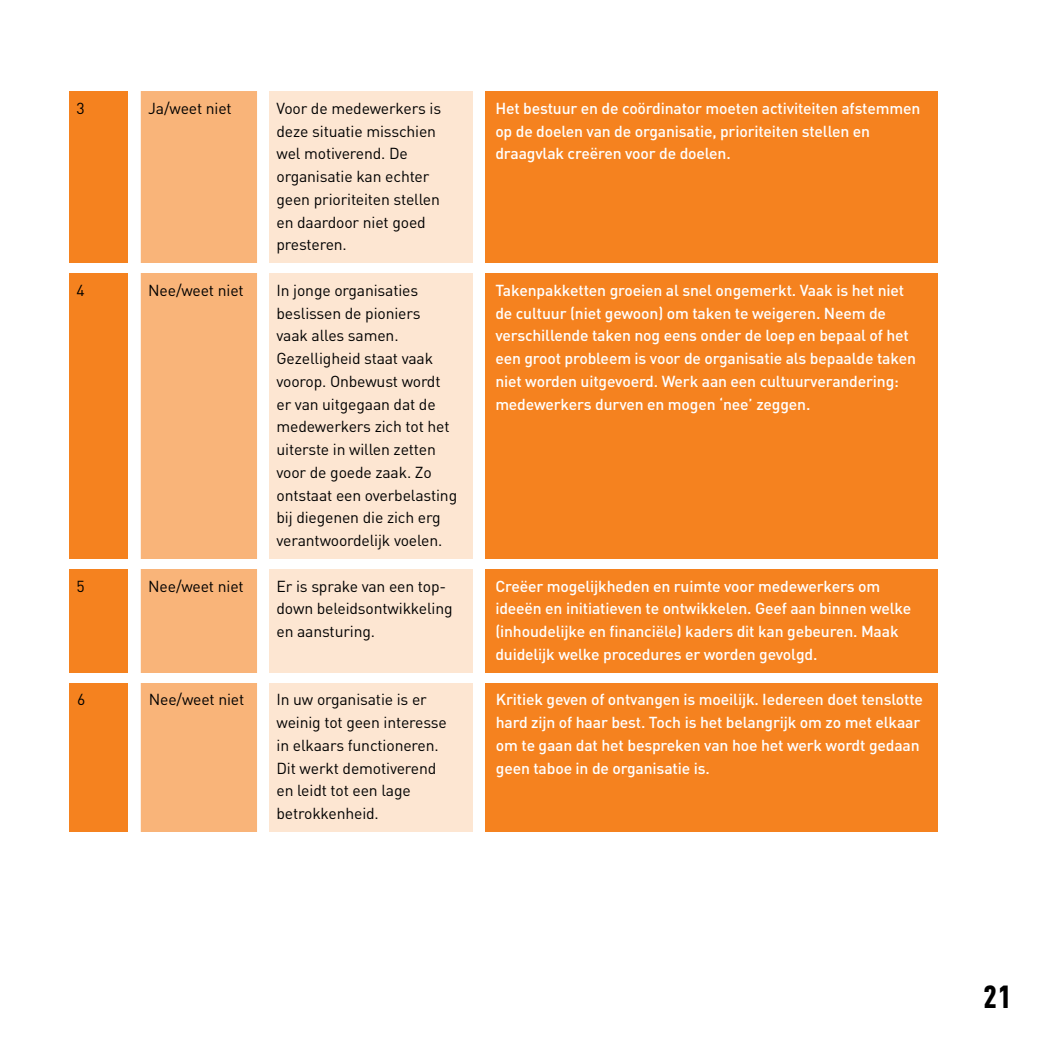
<style>
.page{position:relative;width:1042px;height:1042px;background:#fff}
.page>*{position:absolute;margin:0;border:0;box-sizing:border-box;transform-origin:0 0}
.t1{font:900 31.5px "DIN Cond";color:#000}
.t2{font:500 15.75px/22.8px "DIN";letter-spacing:-.01em;color:#fff}
.t3{font:15.75px/22.8px "DIN";letter-spacing:-.01em;color:#000}
</style>
<div class="page">
<div style="left:69px;top:91px;width:59px;height:751px;background:#f5821f"></div>
<div style="left:269px;top:91px;width:204px;height:751px;background:#fde6d2"></div>
<div style="left:141px;top:91px;width:116px;height:741px;background:#f9b479"></div>
<div style="left:485px;top:91px;width:453px;height:751px;background:#f5821f"></div>
<div style="left:53px;top:263px;width:941px;height:10px;background:#fff"></div>
<div style="left:53px;top:559px;width:941px;height:10px;background:#fff"></div>
<div style="left:53px;top:673px;width:941px;height:10px;background:#fff"></div>
<div style="left:53px;top:832px;width:941px;height:10px;background:#fff"></div>
<p class="t3" style="left:76px;top:96px;width:10px">3</p>
<p class="t3" style="left:148px;top:96px;width:85px">Ja/weet niet</p>
<p class="t3" style="left:276px;top:96px;width:166px">Voor de medewerkers is deze situatie misschien wel motiverend. De organisatie kan echter geen prioriteiten stellen en daardoor niet goed presteren.</p>
<p class="t2" style="left:495px;top:96px;width:426px">Het bestuur en de coördinator moeten activiteiten afstemmen op de doelen van de organisatie, prioriteiten stellen en draagvlak creëren voor de doelen.</p>
<p class="t3" style="left:76px;top:278px;width:10px">4</p>
<p class="t3" style="left:148px;top:278px;width:97px">Nee/weet niet</p>
<p class="t3" style="left:276px;top:278px;width:182px">In jonge organisaties beslissen de pioniers<br>vaak alles samen.<br>Gezelligheid staat vaak voorop. Onbewust wordt er van uitgegaan dat de medewerkers zich tot het uiterste in willen zetten voor de goede zaak. Zo ontstaat een overbelasting bij diegenen die zich erg verantwoordelijk voelen.</p>
<p class="t2" style="left:495px;top:278px;width:422px">Takenpakketten groeien al snel ongemerkt. Vaak is het niet de cultuur (niet gewoon) om taken te weigeren. Neem de verschillende taken nog eens onder de loep en bepaal of het een groot probleem is voor de organisatie als bepaalde taken niet worden uitgevoerd. Werk aan een cultuurverandering: medewerkers durven en mogen ‘nee’ zeggen.</p>
<p class="t3" style="left:76px;top:574px;width:10px">5</p>
<p class="t3" style="left:148px;top:574px;width:97px">Nee/weet niet</p>
<p class="t3" style="left:276px;top:574px;width:178px">Er is sprake van een top&shy;down beleidsontwikkeling en aansturing.</p>
<p class="t2" style="left:495px;top:574px;width:418px">Creëer mogelijkheden en ruimte voor medewerkers om ideeën en initiatieven te ontwikkelen. Geef aan binnen welke (inhoudelijke en financiële) kaders dit kan gebeuren. Maak duidelijk welke procedures er worden gevolgd.</p>
<p class="t3" style="left:77px;top:688px;width:10px">6</p>
<p class="t3" style="left:149px;top:688px;width:97px">Nee/weet niet</p>
<p class="t3" style="left:276px;top:688px;width:172px">In uw organisatie is er weinig tot geen interesse in elkaars functioneren.<br>Dit werkt demotiverend en leidt tot een lage betrokkenheid.</p>
<p class="t2" style="left:496px;top:688px;width:429px">Kritiek geven of ontvangen is moeilijk. Iedereen doet tenslotte hard zijn of haar best. Toch is het belangrijk om zo met elkaar om te gaan dat het bespreken van hoe het werk wordt gedaan geen taboe in de organisatie is.</p>
<h1 class="t1" style="left:983px;top:977px;width:29px">21</h1>
</div>
